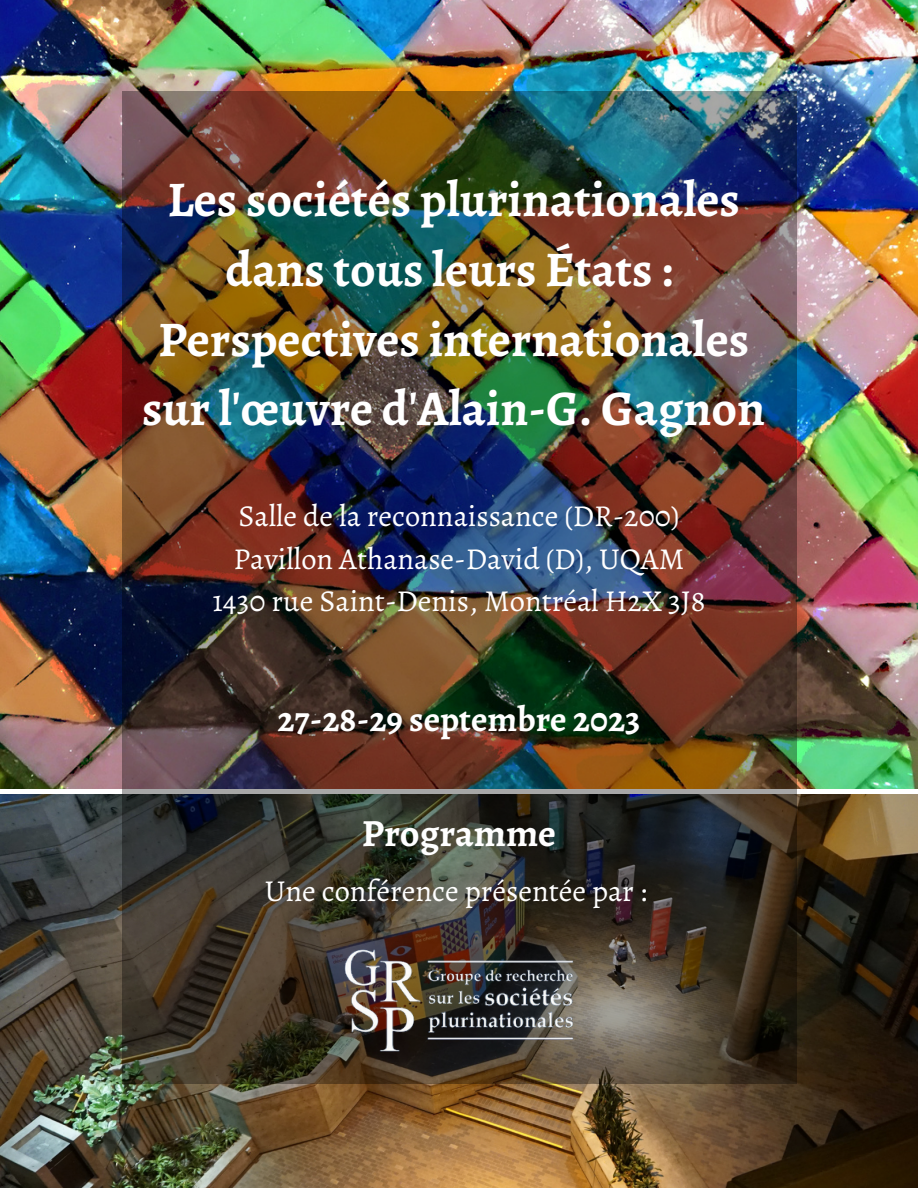
<style>
.page{position:relative;width:918px;height:1188px;background:#fff}
.page>*{position:absolute;margin:0;border:0;box-sizing:border-box;transform-origin:0 0}
.t1{font:700 49.95px/69.6px "Alegreya";color:#fff;text-align:center}
.t2{font:700 38.55px "Alegreya";color:#fff}
.t3{font:700 35.55px "Alegreya";color:#fff}
.t4{font:30.45px "Alegreya";color:#fff}
</style>
<div class="page">
<img style="left:0;top:0;width:918px;height:789px">
<img style="left:0;top:794px;width:918px;height:394px">
<img style="left:122px;top:92px;width:674px;height:992px">
<img style="left:156px;top:893px;width:606px;height:216px">
<p class="t1" style="left:167px;top:165px;width:574px">Les sociétés plurinationales dans tous leurs États :</p>
<p class="t1" style="left:142px;top:304px;width:625px">Perspectives internationales sur l'œuvre d'Alain-G. Gagnon</p>
<p class="t4" style="left:238px;top:495px;width:443px">Salle de la reconnaissance (DR-200)</p>
<p class="t4" style="left:233px;top:538px;width:453px">Pavillon Athanase-David (D), UQAM</p>
<p class="t4" style="left:213px;top:580px;width:494px">1430 rue Saint-Denis, Montréal H2X 3J8</p>
<p class="t3" style="left:277px;top:695px;width:365px">27-28-29 septembre 2023</p>
<p class="t2" style="left:362px;top:807px;width:196px">Programme</p>
<p class="t4" style="left:265px;top:870px;width:384px">Une conférence présentée par :</p>
</div>
